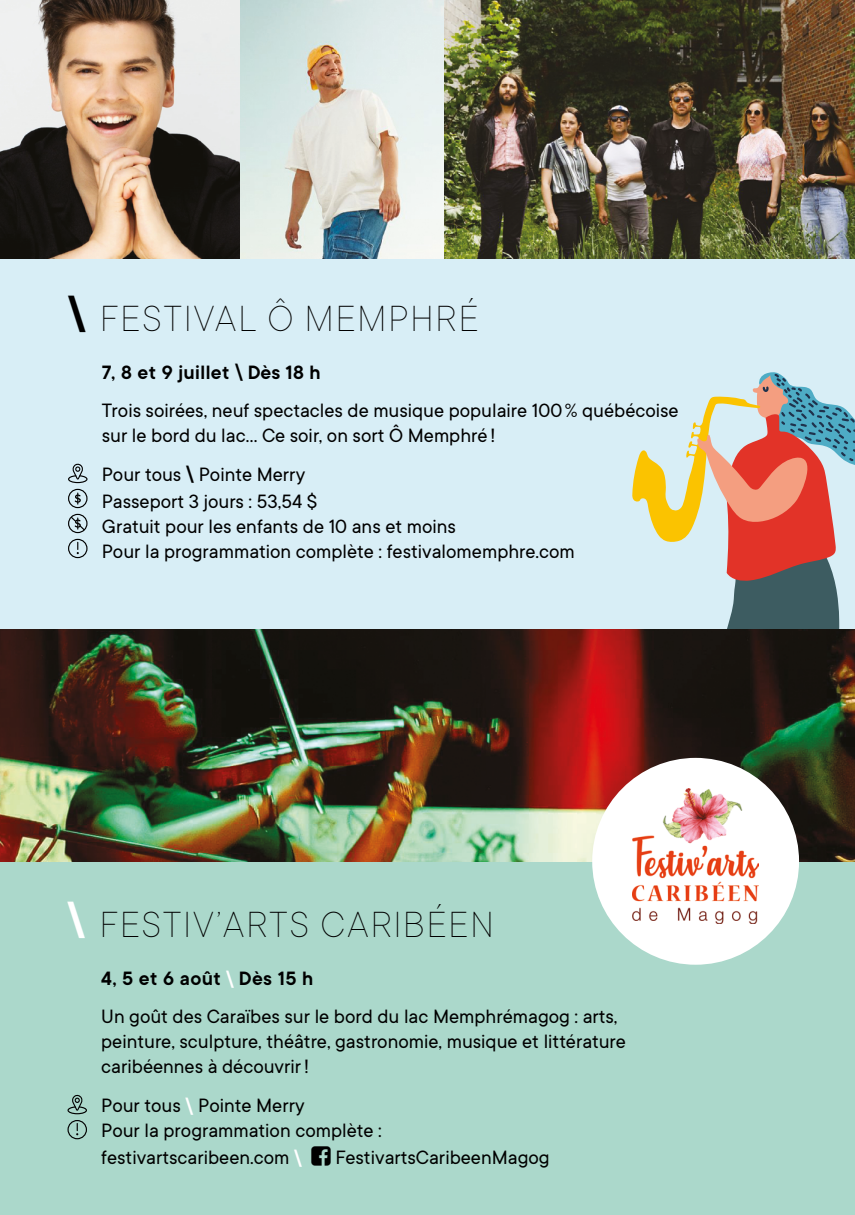
<style>
.page{position:relative;width:855px;height:1215px;background:#fff}
.page>*{position:absolute;margin:0;border:0;box-sizing:border-box;transform-origin:0 0}
.t1{font:100 40px "TT Commons";letter-spacing:.03em;color:#000}
.t2{font:21.25px/25px "TT Commons";color:#000}
.t3{font:600 21.25px "TT Commons";letter-spacing:.02em;color:#000}
.s1{font-weight:600}
.s2{font-weight:600;color:#fff}
</style>
<div class="page">
<div style="left:0;top:258px;width:855px;height:371px;background:#d8eef6"></div>
<svg style="left:68px;top:463px;width:20px;height:21px"></svg>
<svg style="left:75px;top:493px;width:6px;height:11px"></svg>
<div style="left:68px;top:489px;width:20px;height:19px;border:1px solid #000;border-radius:50%"></div>
<svg style="left:70px;top:516px;width:16px;height:16px"></svg>
<div style="left:68px;top:514px;width:20px;height:19px;border:1px solid #000;border-radius:50%"></div>
<div style="left:68px;top:539px;width:20px;height:19px;border:1px solid #000;border-radius:50%"></div>
<svg style="left:77px;top:542px;width:2px;height:12px"></svg>
<img style="left:239px;top:0;width:616px;height:258px">
<svg style="left:632px;top:372px;width:223px;height:257px"></svg>
<div style="left:0;top:840px;width:855px;height:375px;background:#abd8cb"></div>
<svg style="left:67px;top:1094px;width:20px;height:21px"></svg>
<div style="left:67px;top:1120px;width:20px;height:19px;border:1px solid #000;border-radius:50%"></div>
<svg style="left:76px;top:1123px;width:2px;height:12px"></svg>
<img style="left:0;top:629px;width:855px;height:232px">
<div style="left:592px;top:758px;width:207px;height:207px;background:#fff;border-radius:50%"></div>
<img style="left:632px;top:789px;width:127px;height:135px">
<img style="left:0;top:0;width:239px;height:258px">
<h1 class="t1" style="left:68px;top:297px;width:412px"><sup>\</sup> FESTIVAL Ô MEMPHRÉ</h1>
<p class="t3" style="left:102px;top:360px;width:220px">7, 8 et 9 juillet \ Dès 18 h</p>
<p class="t2" style="left:102px;top:398px;width:578px">Trois soirées, neuf spectacles de musique populaire 100% québécoise sur le bord du lac… Ce soir, on sort Ô Memphré !</p>
<p class="t2" style="left:102px;top:461px;width:217px;line-height:27.5px">Pour tous <span class="s1">\</span> Pointe Merry<br>Passeport 3 jours : 53,54 $</p>
<p class="t2" style="left:102px;top:514px;width:475px">Gratuit pour les enfants de 10 ans et moins<br>Pour la programmation complète : festivalomemphre.com</p>
<h1 class="t1" style="left:68px;top:903px;width:428px"><sup>\</sup> FESTIV’ARTS CARIBÉEN</h1>
<p class="t2" style="left:101px;top:959px;width:518px;line-height:38.5px"><span class="s1">4, 5 et 6 août</span> <span class="s2">\</span> <span class="s1">Dès 15 h<br></span>Un goût des Caraïbes sur le bord du lac Memphrémagog : arts,</p>
<p class="t2" style="left:101px;top:1029px;width:526px">peinture, sculpture, théâtre, gastronomie, musique et littérature caribéennes à découvrir!</p>
<p class="t2" style="left:101px;top:1093px;width:282px">Pour tous <span class="s2">\</span> Pointe Merry<br>Pour la programmation complète :</p>
<p class="t2" style="left:101px;top:1145px;width:202px">festivartscaribeen.com <span class="s2">\</span></p>
<p class="t2" style="left:335px;top:1145px;width:216px">FestivartsCaribeenMagog</p>
</div>
